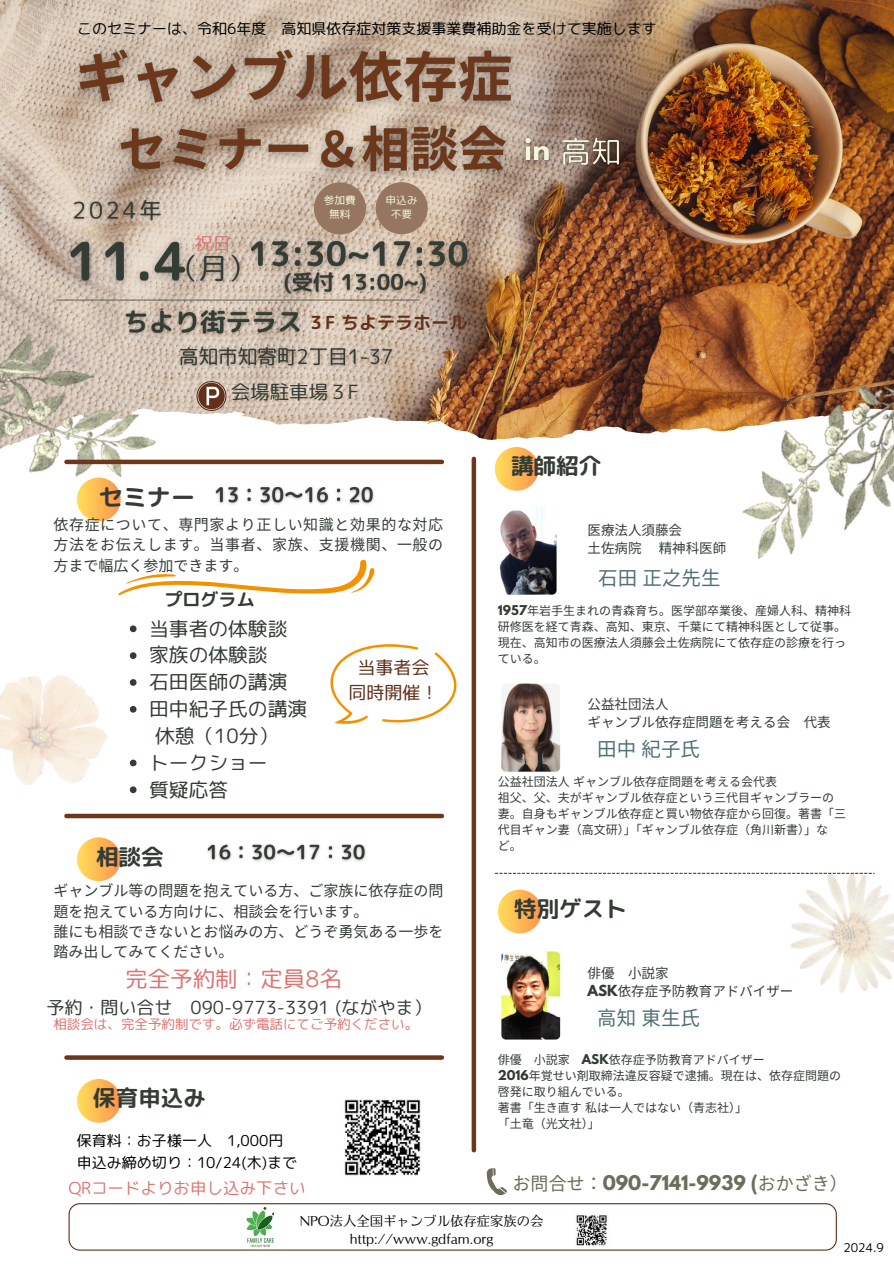
<style>
.page{position:relative;width:894px;height:1264px;background:#fff}
.page>*{position:absolute;margin:0;border:0;box-sizing:border-box;transform-origin:0 0}
.t1{font:24px "rounded mplus 1 p bold";color:#343c34}
.t2{font:22.5px "rounded mplus 1 p bold";color:#343c34}
.t3{font:22.5px "rounded mplus 1 p regular";color:#db7573}
.t4{font:19.8px "rounded mplus 1 p regular";color:#343c34}
.t5{font:19.5px "Noto Sans CJ Ksc";color:#516f74}
.t6{font:19.5px "rounded mplus 1 p regular";color:#343c34}
.t7{font:18px "rounded mplus 1 p regular";color:#343c34}
.t8{font:700 18px "League Spartan";color:#6e6c5a}
.t9{font:18px "rounded mplus 1 p regular";color:#61311c}
.t10{font:18px "rounded mplus 1 p bold";color:#61311c}
.t11{font:18px "rounded mplus 1 p bold";color:#343c34}
.t12{font:18px "rounded mplus 1 p regular";color:#db7573}
.t13{font:16.5px "rounded mplus 1 p regular";color:#db7573}
.t14{font:15px/20.2px "Noto Sans CJ Ksc";color:#343c34}
.t15{font:15px "rounded mplus 1 p regular";color:#000}
.t16{font:13.5px "Noto Sans CJ Ksc";color:#343c34}
.t17{font:13.5px "rounded mplus 1 p regular";color:#db7573}
.t18{font:13.35px "Motoya Arata Std W2 b";color:#000}
.t19{font:12px/16px "Noto Sans CJ Ksc";color:#343c34}
.t20{font:12px "rounded mplus 1 p regular";color:#000}
.t21{font:10.8px/14.7px "rounded mplus 1 p regular";color:#f5f5db;text-align:center}
.s1{font-family:"League Spartan";font-weight:700}
.s2{font-family:"Noto Sans CJ Ksc";font-weight:400}
</style>
<div class="page">
<img style="left:0;top:0;width:893px;height:408px">
<svg style="left:173px;top:408px;width:533px;height:340px"></svg>
<svg style="left:68px;top:1203px;width:768px;height:47px"></svg>
<img style="left:0;top:298px;width:173px;height:221px">
<img style="left:772px;top:872px;width:121px;height:122px">
<img style="left:0;top:675px;width:108px;height:111px">
<hr style="left:56px;top:299px;width:363px;height:2px;background:#6e6c5a">
<div style="left:471px;top:459px;width:5px;height:691px;background:#6c371a"></div>
<svg style="left:495px;top:872px;width:379px;height:1px"></svg>
<div style="left:66px;top:459px;width:376px;height:5px;background:#6c371a"></div>
<svg style="left:77px;top:477px;width:44px;height:44px;background:#ffba57"></svg>
<svg style="left:77px;top:837px;width:44px;height:44px;background:#ffba57"></svg>
<div style="left:66px;top:813px;width:376px;height:5px;background:#6c371a"></div>
<img style="left:497px;top:506px;width:59px;height:88px;border-radius:4px">
<img style="left:501px;top:683px;width:59px;height:88px;border-radius:4px">
<svg style="left:77px;top:1078px;width:44px;height:44px;background:#ffbb59"></svg>
<div style="left:494px;top:447px;width:44px;height:44px;background:linear-gradient(to right,#ffe266,#ff954a);border-radius:50%"></div>
<svg style="left:66px;top:1055px;width:376px;height:4px;background:#77462c"></svg>
<svg style="left:497px;top:889px;width:44px;height:44px;background:#ffbb59"></svg>
<img style="left:501px;top:951px;width:59px;height:88px;border-radius:4px">
<img style="left:706px;top:351px;width:187px;height:208px">
<svg style="left:118px;top:558px;width:257px;height:37px"></svg>
<img style="left:574px;top:1212px;width:34px;height:35px">
<img style="left:247px;top:1207px;width:27px;height:40px">
<svg style="left:486px;top:1168px;width:21px;height:27px"></svg>
<div style="left:314px;top:182px;width:52px;height:52px;background:#967661;border-radius:50%"></div>
<div style="left:375px;top:182px;width:52px;height:52px;background:#967661;border-radius:50%"></div>
<img style="left:344px;top:1099px;width:77px;height:77px">
<svg style="left:130px;top:625px;width:6px;height:7px"></svg>
<svg style="left:130px;top:652px;width:6px;height:7px"></svg>
<svg style="left:130px;top:679px;width:6px;height:6px"></svg>
<svg style="left:130px;top:706px;width:6px;height:6px"></svg>
<svg style="left:130px;top:759px;width:6px;height:7px"></svg>
<svg style="left:130px;top:786px;width:6px;height:7px"></svg>
<svg style="left:329px;top:642px;width:128px;height:83px"></svg>
<svg style="left:196px;top:381px;width:30px;height:30px"></svg>
<svg style="left:197px;top:382px;width:28px;height:28px"></svg>
<img style="left:568px;top:130px;width:60px;height:46px">
<img style="left:55px;top:223px;width:145px;height:74px">
<img style="left:67px;top:193px;width:103px;height:35px">
<img style="left:170px;top:247px;width:86px;height:45px">
<img style="left:207px;top:844px;width:159px;height:18px">
<img style="left:118px;top:302px;width:189px;height:41px">
<img style="left:174px;top:341px;width:225px;height:32px">
<img style="left:65px;top:34px;width:503px;height:153px">
<img style="left:208px;top:480px;width:171px;height:30px">
<img style="left:241px;top:230px;width:236px;height:49px">
<img style="left:279px;top:265px;width:154px;height:36px">
<p class="t15" style="left:77px;top:18px;width:581px">このセミナーは、令和6年度 高知県依存症対策支援事業費補助金を受けて実施します</p>
<p class="t12" style="left:195px;top:231px;width:38px">祝日</p>
<p class="t21" style="left:324px;top:192px;width:34px">参加費無料</p>
<p class="t21" style="left:385px;top:192px;width:34px">申込み不要</p>
<p class="t10" style="left:307px;top:310px;width:162px">３F ちよテラホール</p>
<p class="t1" style="left:99px;top:480px;width:98px">セミナー</p>
<p class="t6" style="left:231px;top:378px;width:130px">会場駐車場３F</p>
<p class="t14" style="left:53px;top:513px;width:391px;text-align:justify">依存症について、専門家より正しい知識と効果的な対応方法をお伝えします。当事者、家族、支援機関、一般の方まで幅広く参加できます。</p>
<p class="t11" style="left:164px;top:587px;width:92px">プログラム</p>
<p class="t4" style="left:149px;top:614px;width:140px">当事者の体験談</p>
<p class="t4" style="left:149px;top:641px;width:120px">家族の体験談</p>
<p class="t4" style="left:149px;top:668px;width:140px">石田医師の講演</p>
<p class="t4" style="left:149px;top:694px;width:159px">田中紀子氏の講演</p>
<p class="t4" style="left:155px;top:721px;width:125px">休憩（10分）</p>
<p class="t4" style="left:149px;top:748px;width:120px">トークショー</p>
<p class="t4" style="left:149px;top:775px;width:80px">質疑応答</p>
<p class="t2" style="left:96px;top:840px;width:69px">相談会</p>
<p class="t9" style="left:357px;top:654px;width:74px">当事者会</p>
<p class="t9" style="left:348px;top:679px;width:92px">同時開催！</p>
<p class="t14" style="left:53px;top:879px;width:391px">ギャンブル等の問題を抱えている方、ご家族に依存症の問題を抱えている方向けに、相談会を行います。</p>
<p class="t14" style="left:53px;top:920px;width:391px">誰にも相談できないとお悩みの方、どうぞ勇気ある一歩を踏み出してみてください。</p>
<p class="t3" style="left:125px;top:962px;width:218px">完全予約制：定員8名</p>
<p class="t17" style="left:53px;top:1014px;width:366px">相談会は、完全予約制です。必ず電話にてご予約ください。</p>
<p class="t7" style="left:46px;top:994px;width:386px">予約・問い合せ 090-9773-3391 (ながやま）</p>
<p class="t2" style="left:93px;top:1082px;width:114px">保育申込み</p>
<p class="t15" style="left:77px;top:1129px;width:208px">保育料：お子様一人 1,000円</p>
<p class="t15" style="left:77px;top:1151px;width:222px">申込み締め切り：10/24(木)まで</p>
<p class="t13" style="left:69px;top:1175px;width:238px">QRコードよりお申し込み下さい</p>
<p class="t2" style="left:511px;top:450px;width:92px">講師紹介</p>
<h6 class="t16" style="left:587px;top:519px;width:95px">医療法人須藤会</h6>
<p class="t16" style="left:587px;top:537px;width:54px">土佐病院</p>
<p class="t16" style="left:658px;top:537px;width:69px">精神科医師</p>
<p class="t5" style="left:598px;top:562px;width:122px">石田正之先生</p>
<p class="t19" style="left:497px;top:602px;width:355px"><span class="s1">1957</span>年岩手生まれの青森育ち。医学部卒業後、産婦人科、精神科研修医を経て青森、高知、東京、千葉にて精神科医として従事。現在、高知市の医療法人須藤会土佐病院にて依存症の診療を行っている。</p>
<p class="t16" style="left:587px;top:693px;width:82px">公益社団法人</p>
<p class="t16" style="left:587px;top:711px;width:244px">ギャンブル依存症問題を考える会 代表</p>
<p class="t5" style="left:597px;top:733px;width:102px">田中紀子氏</p>
<p class="t19" style="left:497px;top:773px;width:280px">公益社団法人ギャンブル依存症問題を考える会代表</p>
<p class="t19" style="left:497px;top:789px;width:350px">祖父、父、夫がギャンブル依存症という三代目ギャンブラーの妻。自身もギャンブル依存症と買い物依存症から回復。著書「三代目ギャン妻（高文研）」「ギャンブル依存症（角川新書）」な<br>ど。</p>
<p class="t2" style="left:514px;top:892px;width:114px">特別ゲスト</p>
<p class="t16" style="left:587px;top:962px;width:81px">俳優 小説家</p>
<p class="t16" style="left:587px;top:980px;width:207px"><span class="s1">ASK</span>依存症予防教育アドバイザー</p>
<p class="t5" style="left:597px;top:1002px;width:102px">高知東生氏</p>
<p class="t19" style="left:497px;top:1051px;width:268px">俳優 小説家 <span class="s1">ASK</span>依存症予防教育アドバイザー</p>
<p class="t19" style="left:497px;top:1067px;width:344px"><span class="s1">2016</span>年覚せい剤取締法違反容疑で逮捕。現在は、依存症問題の啓発に取り組んでいる。</p>
<p class="t19" style="left:497px;top:1099px;width:251px">著書「生き直す私は一人ではない（青志社）」</p>
<p class="t19" style="left:497px;top:1115px;width:104px">「土竜（光文社）」</p>
<p class="t8" style="left:512px;top:1173px;width:337px"><span class="s2">お問合せ：</span> 090-7141-9939 (<span class="s2">おかざき）</span></p>
<p class="t18" style="left:299px;top:1214px;width:245px">NPO法人全国ギャンブル依存症家族の会</p>
<p class="t18" style="left:350px;top:1232px;width:145px">http://www.gdfam.org</p>
<p class="t20" style="left:843px;top:1238px;width:42px">2024.9</p>
</div>
